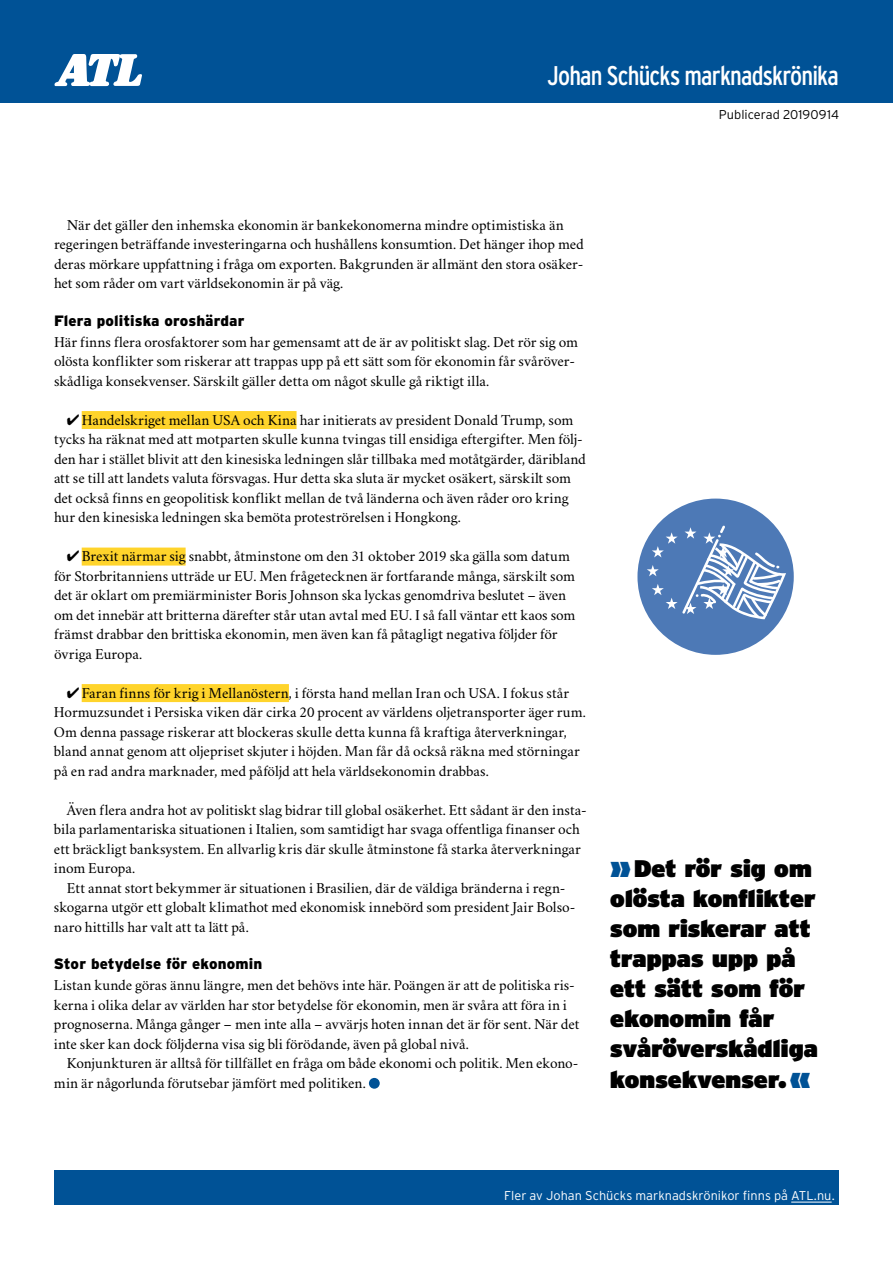
<style>
.page{position:relative;width:893px;height:1263px;background:#fff}
.page>*{position:absolute;margin:0;border:0;box-sizing:border-box;transform-origin:0 0}
.t1{font:condensed 27px "Interstate";letter-spacing:-.035em;color:#fff}
.t2{font:900 24px/30px "Interstate";letter-spacing:.005em;color:#000}
.t3{font:15px/19.5px "Crimson";letter-spacing:-.005em;color:#000}
.t4{font:900 15px "Interstate";letter-spacing:.005em;color:#000}
.t5{font:300 12.75px "Interstate";color:#fff}
.t6{font:300 12.75px "Interstate";letter-spacing:.005em;color:#000}
.s1{font-size:28.8px;color:#005296}
</style>
<div class="page">
<div style="left:0;top:0;width:893px;height:102px;background:#005296"></div>
<svg style="left:54px;top:54px;width:88px;height:32px"></svg>
<div style="left:82px;top:411px;width:215px;height:18px;background:#ffd42b"></div>
<div style="left:82px;top:548px;width:104px;height:18px;background:#ffd42b"></div>
<div style="left:82px;top:684px;width:207px;height:18px;background:#ffd42b"></div>
<div style="left:369px;top:1078px;width:11px;height:11px;background:#005296;border-radius:50%"></div>
<div style="left:54px;top:1170px;width:785px;height:35px;background:#005296"></div>
<hr style="left:791px;top:1202px;width:41px;height:1px;background:#fff">
<div style="left:637px;top:499px;width:157px;height:156px;background:#4d79b6;border-radius:50%"></div>
<svg style="left:647px;top:525px;width:139px;height:94px"></svg>
<h1 class="t1" style="left:547px;top:61px;width:293px">Johan Schücks marknadskrönika</h1>
<p class="t6" style="left:719px;top:107px;width:122px">Publicerad 20190914</p>
<p class="t3" style="left:54px;top:214px;width:531px;text-indent:13px">När det gäller den inhemska ekonomin är bankekonomerna mindre optimistiska än regeringen beträffande investeringarna och hushållens konsumtion. Det hänger ihop med deras mörkare uppfattning i fråga om exporten. Bakgrunden är allmänt den stora osäker&shy;het som råder om vart världsekonomin är på väg.</p>
<p class="t4" style="left:54px;top:312px;width:192px">Flera politiska oroshärdar</p>
<p class="t3" style="left:54px;top:331px;width:525px">Här finns flera orosfaktorer som har gemensamt att de är av politiskt slag. Det rör sig om olösta konflikter som riskerar att trappas upp på ett sätt som för ekonomin får svåröver&shy;skådliga konsekvenser. Särskilt gäller detta om något skulle gå riktigt illa.</p>
<p class="t3" style="left:54px;top:409px;width:533px;text-indent:13px">✔ Handelskriget mellan USA och Kina har initierats av president Donald Trump, som tycks ha räknat med att motparten skulle kunna tvingas till ensidiga eftergifter. Men följ&shy;den har i stället blivit att den kinesiska ledningen slår tillbaka med motåtgärder, däribland att se till att landets valuta försvagas. Hur detta ska sluta är mycket osäkert, särskilt som det också finns en geopolitisk konflikt mellan de två länderna och även råder oro kring hur den kinesiska ledningen ska bemöta proteströrelsen i Hongkong.</p>
<p class="t3" style="left:54px;top:545px;width:523px;text-indent:13px">✔ Brexit närmar sig snabbt, åtminstone om den 31 oktober 2019 ska gälla som datum för Storbritanniens utträde ur EU. Men frågetecknen är fortfarande många, särskilt som det är oklart om premiärminister Boris Johnson ska lyckas genomdriva beslutet – även om det innebär att britterna därefter står utan avtal med EU. I så fall väntar ett kaos som främst drabbar den brittiska ekonomin, men även kan få påtagligt negativa följder för övriga Europa.</p>
<p class="t3" style="left:54px;top:682px;width:533px;text-indent:13px">✔ Faran finns för krig i Mellanöstern, i första hand mellan Iran och USA. I fokus står Hormuzsundet i Persiska viken där cirka 20 procent av världens oljetransporter äger rum.<br>Om denna passage riskerar att blockeras skulle detta kunna få kraftiga återverkningar, bland annat genom att oljepriset skjuter i höjden. Man får då också räkna med störningar på en rad andra marknader, med påföljd att hela världsekonomin drabbas.</p>
<p class="t3" style="left:54px;top:799px;width:534px;text-indent:13px">Även flera andra hot av politiskt slag bidrar till global osäkerhet. Ett sådant är den insta&shy;bila parlamentariska situationen i Italien, som samtidigt har svaga offentliga finanser och ett bräckligt banksystem. En allvarlig kris där skulle åtminstone få starka återverkningar inom Europa.</p>
<p class="t3" style="left:54px;top:877px;width:523px;text-indent:13px">Ett annat stort bekymmer är situationen i Brasilien, där de väldiga bränderna i regn&shy;skogarna utgör ett globalt klimathot med ekonomisk innebörd som president Jair Bolso&shy;naro hittills har valt att ta lätt på.</p>
<p class="t4" style="left:54px;top:955px;width:210px">Stor betydelse för ekonomin</p>
<p class="t3" style="left:54px;top:974px;width:527px">Listan kunde göras ännu längre, men det behövs inte här. Poängen är att de politiska ris&shy;kerna i olika delar av världen har stor betydelse för ekonomin, men är svåra att föra in i prognoserna. Många gånger – men inte alla – avvärjs hoten innan det är för sent. När det inte sker kan dock följderna visa sig bli förödande, även på global nivå.</p>
<p class="t3" style="left:54px;top:1052px;width:526px;text-indent:13px">Konjunkturen är alltså för tillfället en fråga om både ekonomi och politik. Men ekono&shy;min är någorlunda förutsebar jämfört med politiken.</p>
<h2 class="t2" style="left:610px;top:854px;width:209px"><span class="s1">»</span>Det rör sig om olösta konflikter som riskerar att trappas upp på ett sätt som för ekonomin får svåröverskådliga konsekvenser.<span class="s1">«</span></h2>
<p class="t5" style="left:504px;top:1189px;width:332px">Fler av Johan Schücks marknadskrönikor finns på ATL.nu.</p>
</div>
